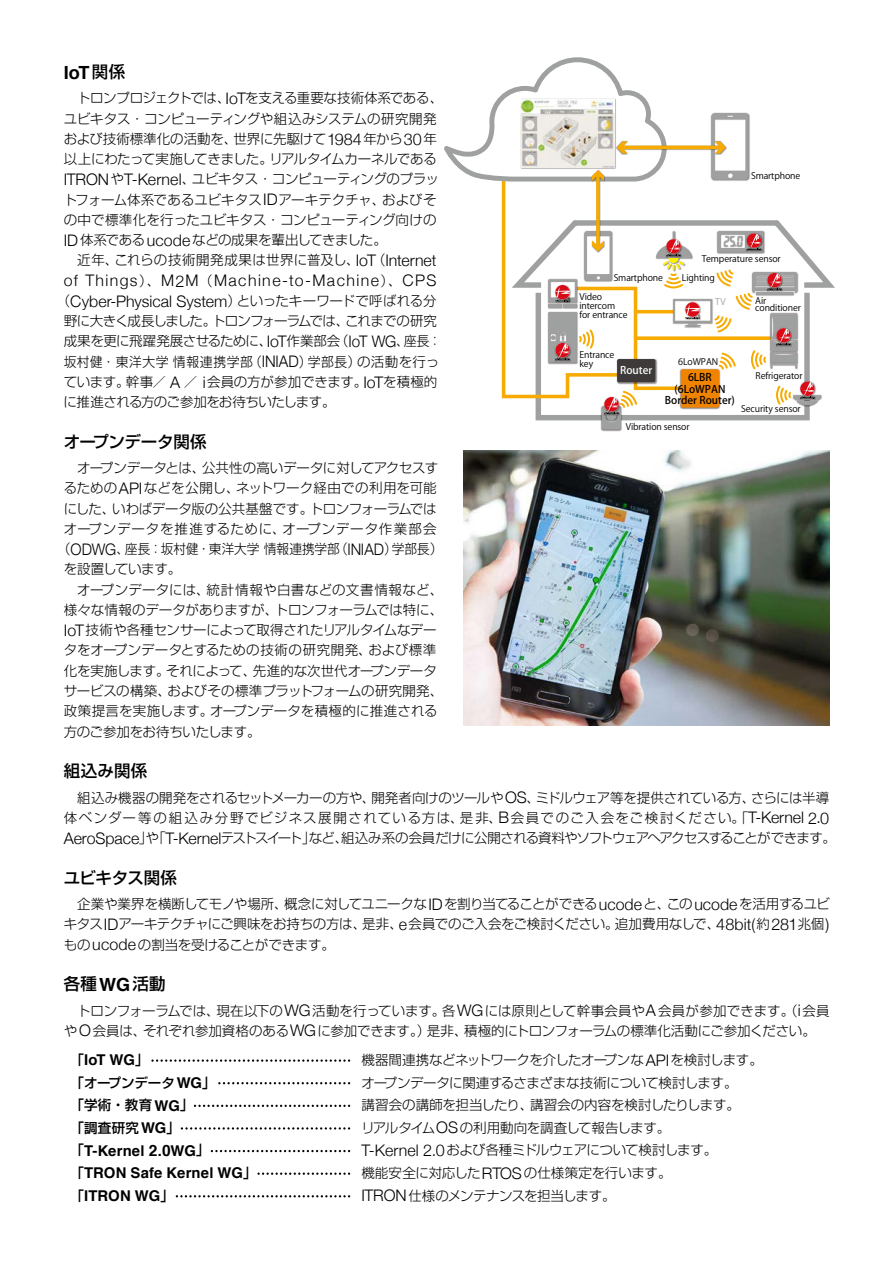
<style>
.page{position:relative;width:893px;height:1263px;background:#fff}
.page>*{position:absolute;margin:0;border:0;box-sizing:border-box;transform-origin:0 0}
.t1{font:700 18.15px "Helvetica";color:#000}
.t2{font:500 16.5px "Shin Go Pro";letter-spacing:-.01em;color:#000}
.t3{font:300 15.9px/20.2px "Helvetica Neue";letter-spacing:.085em;color:#000;text-align:center}
.t4{font:700 14.85px "Helvetica";letter-spacing:.01em;color:#000}
.t5{font:300 13.5px/20.2px "Shin Go Pro";letter-spacing:-.015em;color:#000}
.t6{font:300 13.5px "Shin Go Pro";letter-spacing:.025em;color:#000}
.t7{font:300 13.5px "Shin Go Pro";letter-spacing:.01em;color:#000}
.t8{font:300 13.5px "Shin Go Pro";letter-spacing:-.04em;color:#000}
.t9{font:300 13.5px "Shin Go Pro";letter-spacing:.005em;color:#000}
.t10{font:500 13.5px "Shin Go Pro";color:#000}
.t11{font:300 13.5px "Shin Go Pro";letter-spacing:.055em;color:#000}
.t12{font:500 10.5px/11.6px "Koz Go Pro";color:#000;text-align:center}
.t13{font:500 10.5px "Koz Go Pro";color:#fff}
.t14{font:9px/9px "Koz Go Pro";letter-spacing:-.01em;color:#000}
.t15{font:9px "Koz Go Pro";color:#9fa0a0}
.s1{font-family:"Shin Go Pro";font-weight:500;font-size:16.5px}
.s2{font-family:"Helvetica Neue";font-size:15.9px}
.s3{font-family:"Helvetica Neue";font-size:16.2px}
.s4{font-family:"Shin Go Pro";font-size:13.5px}
.s5{font-size:16.2px}
.s6{font-family:"Helvetica";font-weight:700;font-size:18.15px}
.s7{font-family:"Shin Go Pro";font-weight:500;font-size:13.5px}
.s8{font-family:"Helvetica";font-weight:700;font-size:14.85px}
.s9{font-size:15.45px}
</style>
<div class="page">
<svg style="left:151px;top:1059px;width:199px;height:3px"></svg>
<svg style="left:257px;top:1172px;width:93px;height:3px"></svg>
<svg style="left:176px;top:1195px;width:174px;height:2px"></svg>
<svg style="left:211px;top:1150px;width:139px;height:2px"></svg>
<svg style="left:181px;top:1127px;width:169px;height:2px"></svg>
<svg style="left:194px;top:1105px;width:156px;height:2px"></svg>
<svg style="left:218px;top:1082px;width:132px;height:2px"></svg>
<img style="left:463px;top:451px;width:366px;height:274px">
<img style="left:601px;top:429px;width:21px;height:2px">
<svg style="left:444px;top:57px;width:391px;height:372px"></svg>
<h1 class="t1" style="left:64px;top:58px;width:63px">IoT<span class="s1">関係</span></h1>
<p class="t5" style="left:64px;top:87px;width:381px;text-indent:14px">トロンプロジェクトでは、<span class="s2">IoT</span>を支える重要な技術体系である、ユビキタス・コンピューティングや組込みシステムの研究開発および技術標準化の活動を、世界に先駆けて<span class="s3">1984</span>年から<span class="s3">30</span>年以上にわたって実施してきました。リアルタイムカーネルである<span class="s2">ITRON</span>や<span class="s2">T-Kernel</span>、ユビキタス・コンピューティングのプラットフォーム体系であるユビキタス<span class="s2">ID</span>アーキテクチャ、およびその中で標準化を行ったユビキタス・コンピューティング向けの<span class="s2">ID</span>体系である<span class="s2">ucode</span>などの成果を輩出してきました。</p>
<p class="t6" style="left:77px;top:249px;width:361px">近年、これらの技術開発成果は世界に普及し、<span class="s2">IoT</span>（<span class="s2">Internet</span></p>
<p class="t3" style="left:57px;top:269px;width:381px">of Things<span class="s4">）、</span>M<span class="s5">2</span>M<span class="s4">（</span>Machine-to-Machine<span class="s4">）、</span>CPS<span class="s4">（</span>Cyber-Physical System<span class="s4">）といったキーワードで呼ばれる分</span></p>
<p class="t5" style="left:64px;top:309px;width:379px">野に大きく成長しました。トロンフォーラムでは、これまでの研究成果を更に飛躍発展させるために、<span class="s2">IoT</span>作業部会（<span class="s2">IoT WG</span>、座長：坂村健・東洋大学情報連携学部（<span class="s2">INIAD</span>）学部長）の活動を行っています。幹事／ <span class="s2">A</span> ／ <span class="s2">i</span>会員の方が参加できます。<span class="s2">IoT</span>を積極的に推進される方のご参加をお待ちいたします。</p>
<p class="t2" style="left:64px;top:428px;width:144px">オープンデータ関係</p>
<p class="t5" style="left:77px;top:456px;width:362px">オープンデータとは、公共性の高いデータに対してアクセスす</p>
<p class="t7" style="left:64px;top:477px;width:374px">るための<span class="s2">API</span>などを公開し、ネットワーク経由での利用を可能</p>
<p class="t5" style="left:64px;top:497px;width:374px">にした、いわばデータ版の公共基盤です。トロンフォーラムでは</p>
<p class="t11" style="left:64px;top:518px;width:374px">オープンデータを推進するために、オープンデータ作業部会</p>
<p class="t5" style="left:57px;top:537px;width:388px">（<span class="s2">ODWG</span>、座長：坂村健・東洋大学情報連携学部（<span class="s2">INIAD</span>）学部長）</p>
<p class="t5" style="left:64px;top:558px;width:119px">を設置しています。</p>
<p class="t6" style="left:77px;top:578px;width:367px">オープンデータには、統計情報や白書などの文書情報など、</p>
<p class="t5" style="left:64px;top:598px;width:381px">様々な情報のデータがありますが、トロンフォーラムでは特に、</p>
<p class="t5" style="left:64px;top:618px;width:374px"><span class="s2">IoT</span>技術や各種センサーによって取得されたリアルタイムなデー</p>
<p class="t9" style="left:64px;top:639px;width:374px">タをオープンデータとするための技術の研究開発、および標準</p>
<p class="t5" style="left:64px;top:659px;width:375px">化を実施します。それによって、先進的な次世代オープンデータ</p>
<p class="t5" style="left:64px;top:679px;width:381px">サービスの構築、およびその標準プラットフォームの研究開発、</p>
<p class="t7" style="left:64px;top:700px;width:375px">政策提言を実施します。オープンデータを積極的に推進される</p>
<p class="t5" style="left:64px;top:720px;width:198px">方のご参加をお待ちいたします。</p>
<p class="t2" style="left:64px;top:757px;width:85px">組込み関係</p>
<p class="t5" style="left:64px;top:786px;width:774px;text-align:center">組込み機器の開発をされるセットメーカーの方や、開発者向けのツールや<span class="s2">OS</span>、ミドルウェア等を提供されている方、さらには半導<br>体ベンダー等の組込み分野でビジネス展開されている方は、是非、<span class="s2">B</span>会員でのご入会をご検討ください。「<span class="s2">T-Kernel</span> <span class="s3">2</span><span class="s2">.</span><span class="s3">0<br></span><span class="s2">AeroSpace</span>」や「<span class="s2">T-Kernel</span>テストスイート」など、組込み系の会員だけに公開される資料やソフトウェアへアクセスすることができます。</p>
<p class="t2" style="left:64px;top:864px;width:115px">ユビキタス関係</p>
<p class="t5" style="left:64px;top:892px;width:768px;text-align:justify;text-indent:14px">企業や業界を横断してモノや場所、概念に対してユニークな<span class="s2">ID</span>を割り当てることができる<span class="s2">ucode</span>と、この<span class="s2">ucode</span>を活用するユビキタス<span class="s2">ID</span>アーキテクチャにご興味をお持ちの方は、是非、<span class="s2">e</span>会員でのご入会をご検討ください。追加費用なしで、<span class="s3">48</span><span class="s2">bit(</span>約<span class="s3">281</span>兆個<span class="s2">)</span>もの<span class="s2">ucode</span>の割当を受けることができます。</p>
<p class="t2" style="left:64px;top:970px;width:103px">各種<span class="s6">WG</span>活動</p>
<p class="t5" style="left:64px;top:999px;width:767px;text-indent:14px">トロンフォーラムでは、現在以下の<span class="s2">WG</span>活動を行っています。各<span class="s2">WG</span>には原則として幹事会員や<span class="s2">A</span>会員が参加できます。（<span class="s2">i</span>会員や<span class="s2">O</span>会員は、それぞれ参加資格のある<span class="s2">WG</span>に参加できます。）是非、積極的にトロンフォーラムの標準化活動にご参加ください。</p>
<p class="t4" style="left:71px;top:1048px;width:79px"><span class="s7">「</span>IoT WG<span class="s7">」</span></p>
<p class="t5" style="left:361px;top:1048px;width:403px">機器間連携などネットワークを介したオープンな <span class="s2">API</span>を検討します。</p>
<p class="t10" style="left:71px;top:1071px;width:147px">「オープンデータ<span class="s8">WG</span>」</p>
<p class="t5" style="left:361px;top:1071px;width:378px">オープンデータに関連するさまざまな技術について検討します。</p>
<p class="t10" style="left:71px;top:1094px;width:124px">「学術・教育 <span class="s8">WG</span>」</p>
<p class="t5" style="left:361px;top:1093px;width:380px">講習会の講師を担当したり、講習会の内容を検討したりします。</p>
<p class="t10" style="left:71px;top:1116px;width:111px">「調査研究<span class="s8">WG</span>」</p>
<p class="t5" style="left:361px;top:1116px;width:310px">リアルタイム<span class="s2">OS</span>の利用動向を調査して報告します。</p>
<p class="t4" style="left:71px;top:1138px;width:141px"><span class="s7">「</span>T-Kernel <span class="s9">2</span>.<span class="s9">0</span>WG<span class="s7">」</span></p>
<p class="t8" style="left:361px;top:1139px;width:357px"><span class="s2">T-Kernel</span> <span class="s3">2</span><span class="s2">.</span><span class="s3">0</span>および各種ミドルウェアについて検討します。</p>
<p class="t4" style="left:71px;top:1161px;width:188px"><span class="s7">「</span>TRON Safe Kernel WG<span class="s7">」</span></p>
<p class="t5" style="left:361px;top:1161px;width:312px">機能安全に対応した<span class="s2">RTOS</span>の仕様策定を行います。</p>
<p class="t4" style="left:71px;top:1184px;width:105px"><span class="s7">「</span>ITRON WG<span class="s7">」</span></p>
<p class="t8" style="left:361px;top:1184px;width:256px"><span class="s2">ITRON</span>仕様のメンテナンスを担当します。</p>
<p class="t14" style="left:751px;top:172px;width:51px">Smartphone</p>
<p class="t14" style="left:702px;top:255px;width:81px">Temperature sensor</p>
<p class="t14" style="left:614px;top:273px;width:51px">Smartphone</p>
<p class="t14" style="left:682px;top:273px;width:35px">Lighting</p>
<p class="t14" style="left:579px;top:292px;width:50px">Video intercom for entrance</p>
<p class="t14" style="left:579px;top:350px;width:36px">Entrance key</p>
<p class="t14" style="left:755px;top:297px;width:47px;line-height:7.2px">Air conditioner</p>
<p class="t15" style="left:715px;top:296px;width:12px">TV</p>
<p class="t14" style="left:678px;top:357px;width:42px">6LoWPAN</p>
<p class="t13" style="left:620px;top:364px;width:34px">Router</p>
<p class="t14" style="left:756px;top:371px;width:48px">Refrigerator</p>
<p class="t14" style="left:741px;top:404px;width:61px">Security sensor</p>
<p class="t12" style="left:665px;top:372px;width:72px">6LBR (6LoWPAN<br>Border Router)</p>
<p class="t14" style="left:626px;top:422px;width:65px">Vibration sensor</p>
</div>
